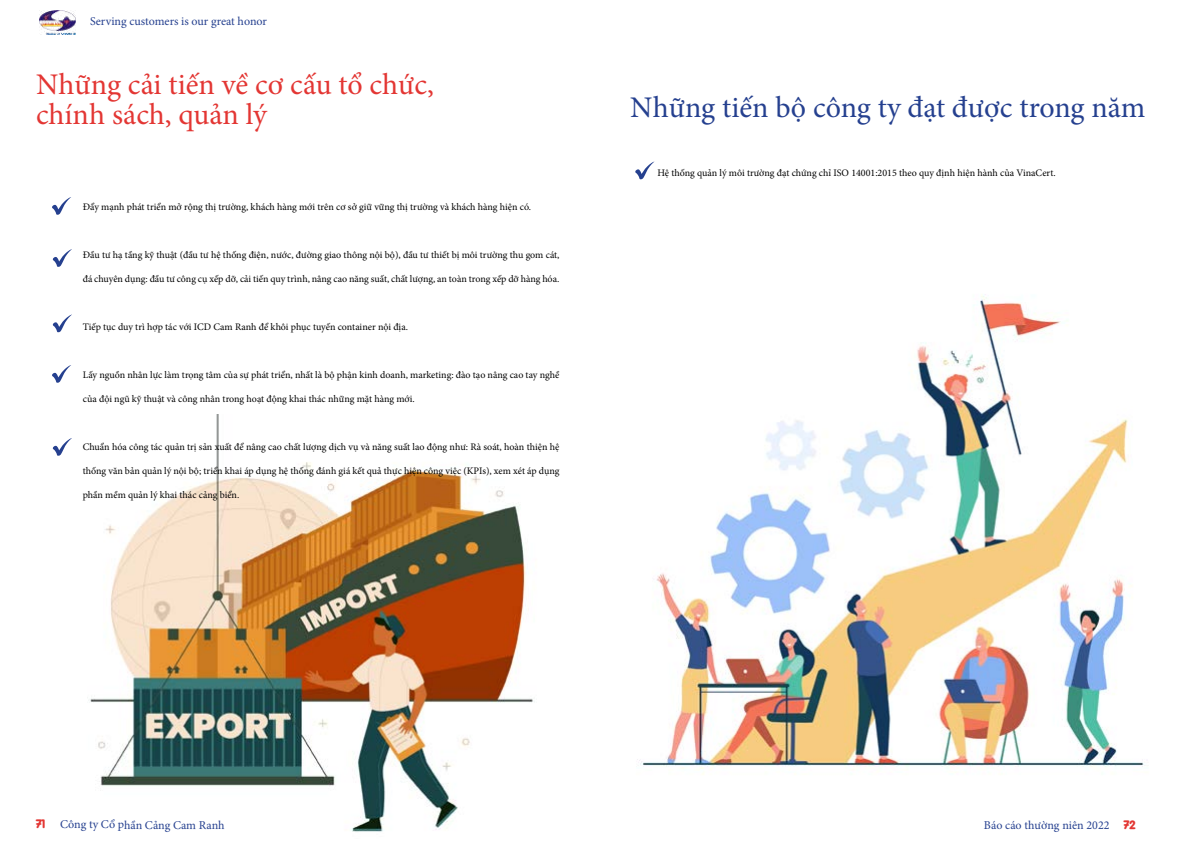
<style>
.page{position:relative;width:1191px;height:842px;background:#fff}
.page>*{position:absolute;margin:0;border:0;box-sizing:border-box;transform-origin:0 0}
.t1{font:30px/30px "Minion Pro";color:#e33633}
.t2{font:30px "Minion Pro";color:#25408f}
.t3{font:12px "Minion Pro";color:#25408f}
.t4{font:700 12px "UVN Van";color:#e33633}
.t5{font:10px "Minion Pro";color:#000}
.s1{font-family:"UVN Van";font-weight:700;color:#e33633}
</style>
<div class="page">
<img style="left:90px;top:414px;width:445px;height:418px">
<svg style="left:52px;top:197px;width:19px;height:18px"></svg>
<svg style="left:52px;top:249px;width:20px;height:18px"></svg>
<svg style="left:52px;top:314px;width:20px;height:19px"></svg>
<svg style="left:52px;top:365px;width:19px;height:18px"></svg>
<svg style="left:52px;top:438px;width:20px;height:18px"></svg>
<svg style="left:635px;top:161px;width:20px;height:19px"></svg>
<img style="left:637px;top:294px;width:511px;height:481px">
<img style="left:39px;top:11px;width:37px;height:23px">
<p class="t3" style="left:90px;top:13px;width:178px">Serving customers is our great honor</p>
<h1 class="t1" style="left:36px;top:69px;width:399px">Những cải tiến về cơ cấu tổ chức, chính sách, quản lý</h1>
<p class="t5" style="left:83px;top:200px;width:450px">Đẩy mạnh phát triển mở rộng thị trường, khách hàng mới trên cơ sở giữ vững thị trường và khách hàng hiện có.</p>
<p class="t5" style="left:83px;top:248px;width:478px">Đầu tư hạ tầng kỹ thuật (đầu tư hệ thống điện, nước, đường giao thông nội bộ), đầu tư thiết bị môi trường thu gom cát,</p>
<p class="t5" style="left:83px;top:272px;width:478px">đá chuyên dụng: đầu tư công cụ xếp dỡ, cải tiến quy trình, nâng cao năng suất, chất lượng, an toàn trong xếp dỡ hàng hóa.</p>
<p class="t5" style="left:83px;top:320px;width:327px">Tiếp tục duy trì hợp tác với ICD Cam Ranh để khôi phục tuyến container nội địa.</p>
<p class="t5" style="left:83px;top:368px;width:478px">Lấy nguồn nhân lực làm trọng tâm của sự phát triển, nhất là bộ phận kinh doanh, marketing: đào tạo nâng cao tay nghề</p>
<p class="t5" style="left:83px;top:392px;width:333px">của đội ngũ kỹ thuật và công nhân trong hoạt động khai thác những mặt hàng mới.</p>
<p class="t5" style="left:83px;top:440px;width:478px">Chuẩn hóa công tác quản trị sản xuất để nâng cao chất lượng dịch vụ và năng suất lao động như: Rà soát, hoàn thiện hệ</p>
<p class="t5" style="left:83px;top:464px;width:478px">thống văn bản quản lý nội bộ; triển khai áp dụng hệ thống đánh giá kết quả thực hiện công việc (KPIs), xem xét áp dụng</p>
<p class="t5" style="left:83px;top:488px;width:158px">phần mềm quản lý khai thác cảng biển.</p>
<h1 class="t2" style="left:630px;top:87px;width:516px">Những tiến bộ công ty đạt được trong năm</h1>
<p class="t5" style="left:657px;top:166px;width:400px">Hệ thống quản lý môi trường đạt chứng chỉ ISO 14001:2015 theo quy định hiện hành của VinaCert.</p>
<p class="t3" style="left:60px;top:817px;width:166px">Công ty Cổ phần Cảng Cam Ranh</p>
<p class="t4" style="left:36px;top:814px;width:11px">71</p>
<p class="t3" style="left:984px;top:817px;width:153px">Báo cáo thường niên 2022 <span class="s1">72</span></p>
</div>
